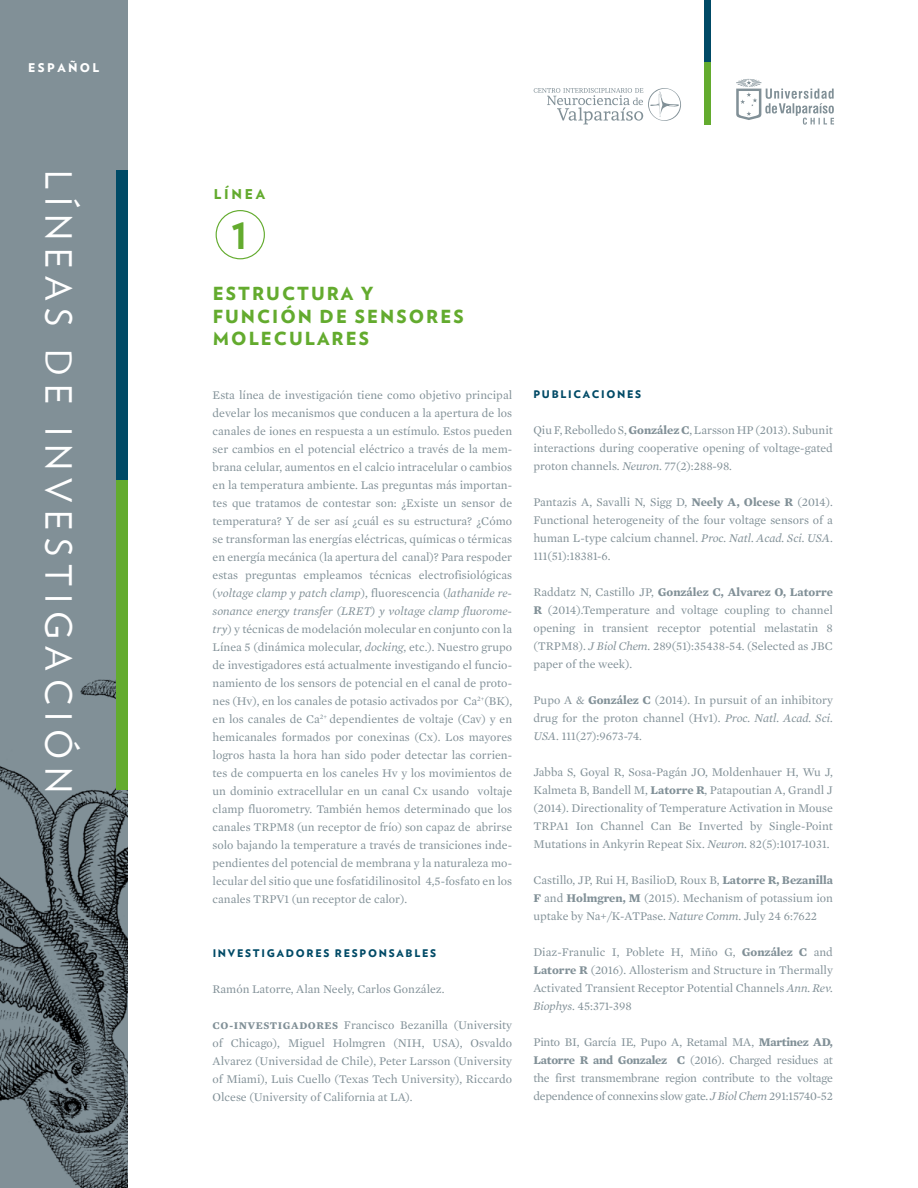
<style>
.page{position:relative;width:918px;height:1188px;background:#fff}
.page>*{position:absolute;margin:0;border:0;box-sizing:border-box;transform-origin:0 0}
.t1{font:700 45px "Verlag";color:#63ab2e}
.t2{font:36px "Verlag";letter-spacing:.215em;color:#fff}
.t3{font:900 18px/22.5px "Verlag";letter-spacing:.115em;color:#63ab2e}
.t4{font:900 13.5px "Verlag";color:#63ab2e}
.t5{font:12px/18px "Mercury Text G1 Roman";color:#819097;text-align:justify}
.t6{font:italic 12px/18px "Mercury Text G1";color:#819097}
.t7{font:700 12px "Mercury Text G2";color:#819097}
.t8{font:900 12px "Verlag";color:#fff}
.t9{font:900 10.5px "Verlag";letter-spacing:.165em;color:#004a66}
.s1{font-family:"Mercury Text G1 Roman";font-style:normal}
.s2{font-family:"Mercury Text G1";font-style:italic}
.s3{font-family:"Mercury Text G1";font-weight:700;font-size:10.5px}
.s4{font-family:"Mercury Text G2";font-weight:700}
.s5{font-family:"Mercury Text G1 Roman";font-weight:400}
</style>
<div class="page">
<div style="left:0;top:0;width:128px;height:1188px;background:#819097"></div>
<img style="left:0;top:679px;width:128px;height:509px">
<div style="left:116px;top:170px;width:12px;height:310px;background:#004a66"></div>
<div style="left:116px;top:480px;width:12px;height:310px;background:#63ab2e"></div>
<div style="left:704px;top:0;width:7px;height:62px;background:#004a66"></div>
<div style="left:704px;top:62px;width:7px;height:63px;background:#63ab2e"></div>
<svg style="left:736px;top:79px;width:98px;height:46px"></svg>
<svg style="left:534px;top:88px;width:147px;height:36px"></svg>
<div style="left:216px;top:210px;width:49px;height:49px;border:1px solid #63ab2e;border-radius:50%"></div>
<p class="t8" style="left:28px;top:58px;width:41px">ESPAÑOL</p>
<h2 class="t2" style="left:85px;top:170px;width:624px;rotate:90deg">LÍNEAS DE INVESTIGACIÓN</h2>
<p class="t4" style="left:214px;top:183px;width:10px">LÍN</p>
<p class="t4" style="left:245px;top:183px;width:22px">EA</p>
<h1 class="t1" style="left:231px;top:197px;width:18px">1</h1>
<h3 class="t3" style="left:213px;top:282px;width:253px">ESTRUCTURA Y<br>FUNCIÓN DE SENSORES<br>MOLECULARES</h3>
<p class="t5" style="left:213px;top:386px;width:301px">Esta línea de investigación tiene como objetivo principal develar los mecanismos que conducen a la apertura de los canales de iones en respuesta a un estímulo. Estos pueden ser cambios en el potencial eléctrico a través de la mem&shy;brana celular, aumentos en el calcio intracelular o cambios en la temperatura ambiente. Las preguntas más importan&shy;tes que tratamos de contestar son: ¿Existe un sensor de temperatura? Y de ser así ¿cuál es su estructura? ¿Cómo se transforman las energías eléctricas, químicas o térmicas en energía mecánica (la apertura del canal)? Para respoder estas preguntas empleamos técnicas electrofisiológicas</p>
<p class="t6" style="left:213px;top:584px;width:301px"><span class="s1">(</span>voltage clamp y patch clamp<span class="s1">), fluorescencia (</span>lathanide re&shy;sonance energy transfer (LRET) y voltage clamp fluorome-</p>
<p class="t5" style="left:213px;top:620px;width:301px"><span class="s2">try</span>) y técnicas de modelación molecular en conjunto con la Línea 5 (dinámica molecular, <span class="s2">docking</span>, etc.). Nuestro grupo de investigadores está actualmente investigando el funcio&shy;namiento de los sensors de potencial en el canal de proto&shy;nes (Hv), en los canales de potasio activados por Ca<sup>2+</sup>(BK), en los canales de Ca<sup>2+</sup> dependientes de voltaje (Cav) y en hemicanales formados por conexinas (Cx). Los mayores logros hasta la hora han sido poder detectar las corrien&shy;tes de compuerta en los caneles Hv y los movimientos de un dominio extracellular en un canal Cx usando voltaje clamp fluorometry. También hemos determinado que los canales TRPM8 (un receptor de frío) son capaz de abrirse solo bajando la temperature a través de transiciones inde&shy;pendientes del potencial de membrana y la naturaleza mo&shy;lecular del sitio que une fosfatidilinositol 4,5-fosfato en los canales TRPV1 (un receptor de calor).</p>
<p class="t9" style="left:213px;top:945px;width:225px">I NVE STIG ADORE S RE SP ONSABLE S</p>
<p class="t5" style="left:213px;top:980px;width:234px">Ramón Latorre, Alan Neely, Carlos González.</p>
<p class="t5" style="left:213px;top:1016px;width:301px"><span class="s3">CO-INVESTIGADORES</span> Francisco Bezanilla (University of Chicago), Miguel Holmgren (NIH, USA), Osvaldo Alvarez (Universidad de Chile), Peter Larsson (University of Miami), Luis Cuello (Texas Tech University), Riccardo Olcese (University of California at LA).</p>
<p class="t9" style="left:533px;top:385px;width:109px">PUBLICACIONE S</p>
<p class="t5" style="left:533px;top:421px;width:301px">Qiu F, Rebolledo S, <span class="s4">González C</span>, Larsson HP (2013). Subunit interactions during cooperative opening of voltage-gated proton channels. <span class="s2">Neuron</span>. 77(2):288-98.</p>
<p class="t5" style="left:533px;top:493px;width:301px">Pantazis A, Savalli N, Sigg D, <span class="s4">Neely A, Olcese R</span> (2014).<br>Functional heterogeneity of the four voltage sensors of a human L-type calcium channel. <span class="s2">Proc. Natl. Acad. Sci. USA</span>.<br>111(51):18381-6.</p>
<p class="t7" style="left:533px;top:584px;width:301px"><span class="s5">Raddatz N, Castillo JP,</span> González C, Alvarez O, Latorre</p>
<p class="t5" style="left:533px;top:601px;width:301px"><span class="s4">R</span> (2014).Temperature and voltage coupling to channel opening in transient receptor potential melastatin 8 (TRPM8). <span class="s2">J Biol Chem</span>. 289(51):35438-54. (Selected as JBC paper of the week).</p>
<p class="t5" style="left:533px;top:691px;width:301px">Pupo A &amp; <span class="s4">González C</span> (2014). In pursuit of an inhibitory drug for the proton channel (Hv1). <span class="s2">Proc. Natl. Acad. Sci.<br>USA</span>. 111(27):9673-74.</p>
<p class="t5" style="left:533px;top:763px;width:301px">Jabba S, Goyal R, Sosa-Pagán JO, Moldenhauer H, Wu J, Kalmeta B, Bandell M, <span class="s4">Latorre R</span>, Patapoutian A, Grandl J (2014). Directionality of Temperature Activation in Mouse TRPA1 Ion Channel Can Be Inverted by Single-Point Mutations in Ankyrin Repeat Six. <span class="s2">Neuron</span>. 82(5):1017-1031.</p>
<p class="t5" style="left:533px;top:871px;width:301px">Castillo, JP, Rui H, BasilioD, Roux B, <span class="s4">Latorre R, Bezanilla F</span> and <span class="s4">Holmgren, M</span> (2015). Mechanism of potassium ion uptake by Na+/K-ATPase. <span class="s2">Nature Comm</span>. July 24 6:7622</p>
<p class="t5" style="left:533px;top:943px;width:301px">Diaz-Franulic I, Poblete H, Miño G, <span class="s4">González C</span> and <span class="s4">Latorre R</span> (2016). Allosterism and Structure in Thermally Activated Transient Receptor Potential Channels <span class="s2">Ann. Rev.<br>Biophys</span>. 45:371-398</p>
<p class="t5" style="left:533px;top:1033px;width:301px">Pinto BI, García IE, Pupo A, Retamal MA, <span class="s4">Martinez AD, Latorre R and Gonzalez C</span> (2016). Charged residues at the first transmembrane region contribute to the voltage dependence of connexins slow gate. <span class="s2">J Biol Chem</span> 291:15740-52</p>
</div>
